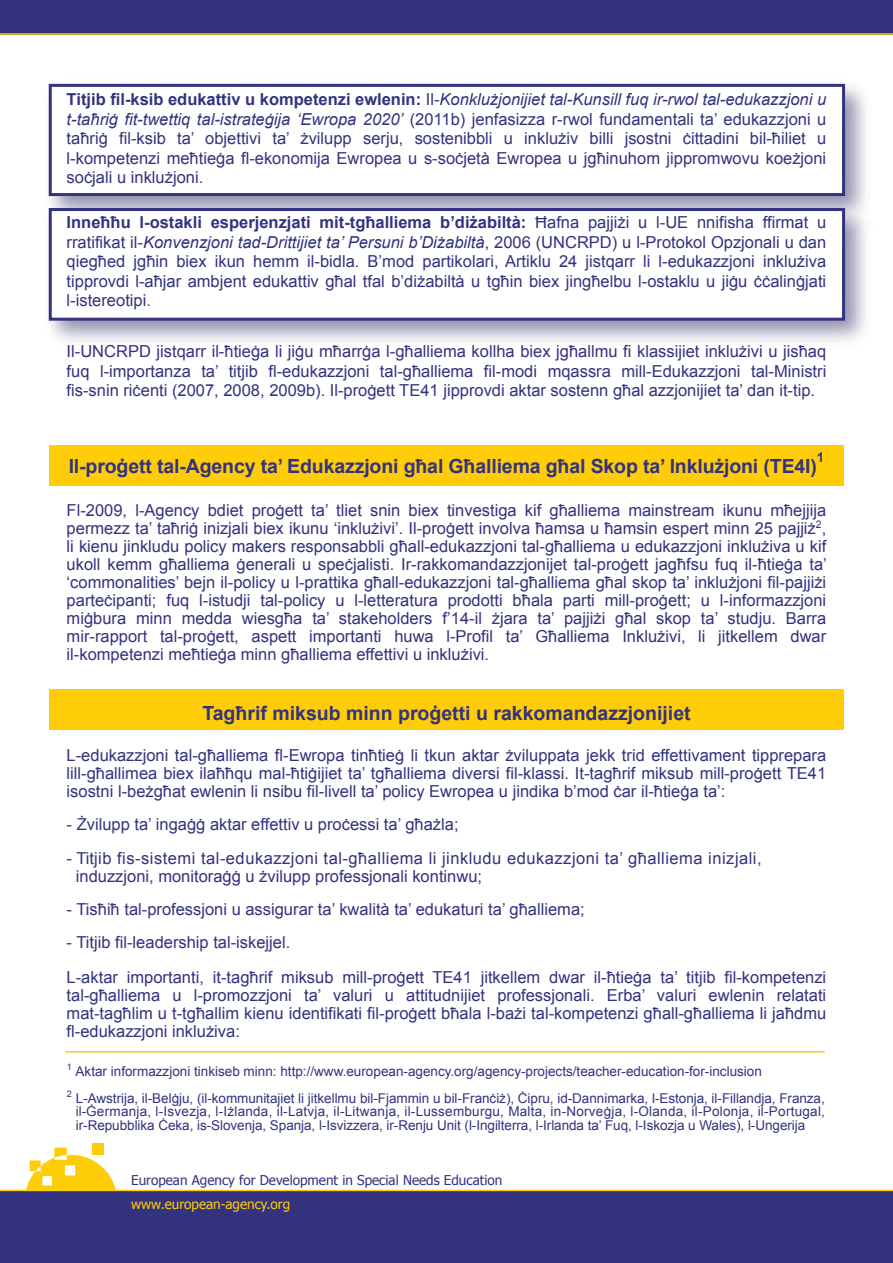
<style>
.page{position:relative;width:893px;height:1263px;background:#fff}
.page>*{position:absolute;margin:0;border:0;box-sizing:border-box;transform-origin:0 0}
.t1{font:700 19.5px "Arial";letter-spacing:-.005em;color:#32327f}
.t2{font:16.5px/18px "Arial";color:#32327f;text-align:justify}
.t3{font:16.5px/18px "Arial";letter-spacing:.03em;color:#32327f}
.t4{font:13.5px/13.5px "Arial";color:#32327f;text-align:justify}
.t5{font:13.5px "Tahoma";color:#32327f}
.t6{font:13.5px "Tahoma";color:#ffcc08}
.t7{font:700 13.5px "Arial";color:#32327f}
.s1{font-weight:700}
.s2{font-style:italic}
</style>
<div class="page">
<div style="left:49px;top:446px;width:795px;height:40px;background:#ffcc08"></div>
<div style="left:0;top:0;width:893px;height:34px;background:#32327f"></div>
<div style="left:0;top:1190px;width:893px;height:73px;background:#32327f"></div>
<img style="left:48px;top:83px;width:818px;height:113px">
<div style="left:49px;top:84px;width:796px;height:112px;background:#fff;border:3px solid #32327f"></div>
<div style="left:49px;top:208px;width:796px;height:113px;background:#fff;border:3px solid #32327f"></div>
<div style="left:49px;top:690px;width:795px;height:40px;background:#ffcc08"></div>
<div style="left:92px;top:1143px;width:12px;height:11px;background:#ffcc08"></div>
<svg style="left:26px;top:1148px;width:90px;height:42px"></svg>
<hr style="left:0;top:1190px;width:893px;height:1px;background:#ffcc08">
<hr style="left:0;top:33px;width:893px;height:2px;background:#ffcc08">
<hr style="left:65px;top:1051px;width:760px;height:1px;background:#ffcc08">
<p class="t2" style="left:67px;top:90px;width:761px;line-height:19.5px"><span class="s1">Titjib fil-ksib edukattiv u kompetenzi ewlenin:</span> Il-<span class="s2">Konklużjonijiet tal-Kunsill fuq ir-rwol tal-edukazzjoni u t-taħriġ fit-twettiq tal-istrateġija ‘Ewropa 2020’</span> (2011b) jenfasizza r-rwol fundamentali ta’ edukazzjoni u taħriġ fil-ksib ta’ objettivi ta’ żvilupp serju, sostenibbli u inklużiv billi jsostni ċittadini bil-ħiliet u l-kompetenzi meħtieġa fl-ekonomija Ewropea u s-soċjetà Ewropea u jgħinuhom jippromwovu koeżjoni soċjali u inklużjoni.</p>
<p class="t2" style="left:67px;top:213px;width:761px;line-height:19.5px"><span class="s1">Inneħħu l-ostakli esperjenzjati mit-tgħalliema b’diżabiltà:</span> Ħafna pajjiżi u l-UE nnifisha ffirmat u rratifikat il-<span class="s2">Konvenzjoni tad-Drittijiet ta’ Persuni b’Diżabiltà</span>, 2006 (UNCRPD) u l-Protokol Opzjonali u dan qiegħed jgħin biex ikun hemm il-bidla. B’mod partikolari, Artiklu 24 jistqarr li l-edukazzjoni inklużiva tipprovdi l-aħjar ambjent edukattiv għal tfal b’diżabiltà u tgħin biex jingħelbu l-ostaklu u jiġu ċċalinġjati l-istereotipi.</p>
<p class="t2" style="left:67px;top:342px;width:761px;line-height:19.5px">Il-UNCRPD jistqarr il-ħtieġa li jiġu mħarrġa l-għalliema kollha biex jgħallmu fi klassijiet inklużivi u jisħaq fuq l-importanza ta’ titjib fl-edukazzjoni tal-għalliema fil-modi mqassra mill-Edukazzjoni tal-Ministri fis-snin riċenti (2007, 2008, 2009b). Il-proġett TE41 jipprovdi aktar sostenn għal azzjonijiet ta’ dan it-tip.</p>
<h2 class="t7" style="left:817px;top:449px;width:9px">1</h2>
<h2 class="t1" style="left:69px;top:453px;width:750px">Il-proġett tal-Agency ta’ Edukazzjoni għal Għalliema għal Skop ta’ Inklużjoni (TE4I)</h2>
<p class="t2" style="left:67px;top:502px;width:762px">Fl-2009, l-Agency bdiet proġett ta’ tliet snin biex tinvestiga kif għalliema mainstream ikunu mħejjija permezz ta’ taħriġ inizjali biex ikunu ‘inklużivi’. Il-proġett involva ħamsa u ħamsin espert minn 25 pajjiż<sup>2</sup>, li kienu jinkludu policy makers responsabbli għall-edukazzjoni tal-għalliema u edukazzjoni inklużiva u kif ukoll kemm għalliema ġenerali u speċjalisti. Ir-rakkomandazzjonijet tal-proġett jagħfsu fuq il-ħtieġa ta’ ‘commonalities’ bejn il-policy u l-prattika għall-edukazzjoni tal-għalliema għal skop ta’ inklużjoni fil-pajjiżi parteċipanti; fuq l-istudji tal-policy u l-letteratura prodotti bħala parti mill-proġett; u l-informazzjoni miġbura minn medda wiesgħa ta’ stakeholders f’14-il żjara ta’ pajjiżi għal skop ta’ studju. Barra mir-rapport tal-proġett, aspett importanti huwa l-Profil ta’ Għalliema Inklużivi, li jitkellem dwar il-kompetenzi meħtieġa minn għalliema effettivi u inklużivi.</p>
<h2 class="t1" style="left:202px;top:701px;width:490px">Tagħrif miksub minn proġetti u rakkomandazzjonijiet</h2>
<p class="t2" style="left:67px;top:746px;width:761px">L-edukazzjoni tal-għalliema fl-Ewropa tinħtieġ li tkun aktar żviluppata jekk trid effettivament tipprepara lill-għallimea biex ilaħħqu mal-ħtiġijiet ta’ tgħalliema diversi fil-klassi. It-tagħrif miksub mill-proġett TE41 isostni l-beżgħat ewlenin li nsibu fil-livell ta’ policy Ewropea u jindika b’mod ċar il-ħtieġa ta’:</p>
<p class="t2" style="left:67px;top:815px;width:393px">- Żvilupp ta’ ingaġġ aktar effettiv u proċessi ta’ għażla;</p>
<p class="t3" style="left:76px;top:850px;width:687px;text-indent:-9px">- Titjib fis-sistemi tal-edukazzjoni tal-għalliema li jinkludu edukazzjoni ta’ għalliema inizjali, induzzjoni, monitoraġġ u żvilupp professjonali kontinwu;</p>
<p class="t2" style="left:67px;top:901px;width:520px">- Tisħiħ tal-professjoni u assigurar ta’ kwalità ta’ edukaturi ta’ għalliema;</p>
<p class="t2" style="left:67px;top:925px;width:761px;line-height:34.5px">- Titjib fil-leadership tal-iskejjel.<br>L-aktar importanti, it-tagħrif miksub mill-proġett TE41 jitkellem dwar il-ħtieġa ta’ titjib fil-kompetenzi</p>
<p class="t2" style="left:67px;top:986px;width:761px">tal-għalliema u l-promozzjoni ta’ valuri u attitudnijiet professjonali. Erba’ valuri ewlenin relatati mat-tagħlim u t-tgħallim kienu identifikati fil-proġett bħala l-bażi tal-kompetenzi għall-għalliema li jaħdmu fl-edukazzjoni inklużiva:</p>
<p class="t4" style="left:67px;top:1064px;width:697px"><sup>1</sup> Aktar informazzjoni tinkiseb minn: http://www.european-agency.org/agency-projects/teacher-education-for-inclusion</p>
<p class="t4" style="left:76px;top:1091px;width:751px;text-indent:-9px"><sup>2</sup> L-Awstrija, il-Belġju, (il-kommunitajiet li jitkellmu bil-Fjammin u bil-Franċiż), Ċipru, id-Dannimarka, l-Estonja, il-Fillandja, Franza, il-Ġermanja, l-Isvezja, l-Iżlanda, il-Latvja, il-Litwanja, il-Lussemburgu, Malta, in-Norveġja, l-Olanda, il-Polonja, il-Portugal, ir-Repubblika Ċeka, is-Slovenja, Spanja, l-Isvizzera, ir-Renju Unit (l-Ingilterra, l-Irlanda ta’ Fuq, l-Iskozja u Wales), l-Ungerija</p>
<p class="t5" style="left:131px;top:1171px;width:373px">European Agency for Development in Special Needs Education</p>
<p class="t6" style="left:131px;top:1194px;width:161px">www.european-agency.org</p>
</div>
